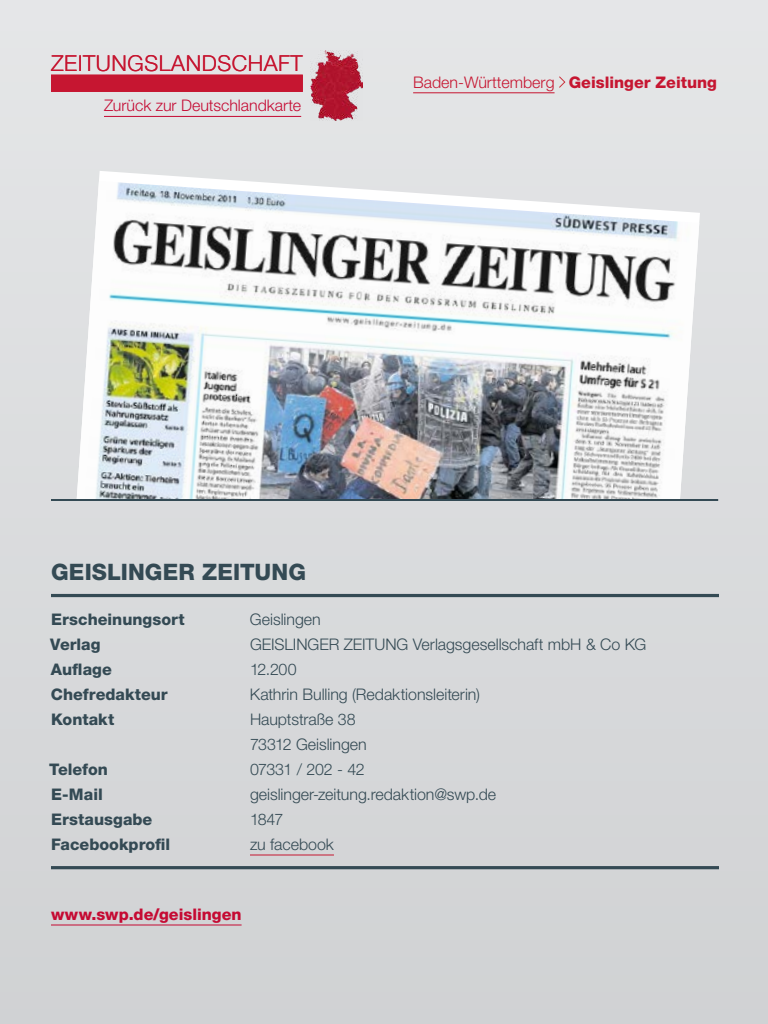
<style>
.page{position:relative;width:768px;height:1024px;background:#fff}
.page>*{position:absolute;margin:0;border:0;box-sizing:border-box;transform-origin:0 0}
.dreh_Drehbuch_Kicker{font:800 22.7px "Helvetica Neue LT Std";letter-spacing:.005em;color:#344a54}
.dreh_Kopf-Kapitel{font:300 22px "Helvetica Neue LT Std";letter-spacing:.025em;color:#c61631}
.Alle_Daten{font:300 16px/25px "Helvetica Neue LT Std";letter-spacing:-.005em;color:#344a54}
.Alle_Daten-2{font:800 16px "Helvetica Neue LT Std";color:#344a54}
.t1{font:300 16px "Helvetica Neue LT Std";color:#c61631}
.t2{font:300 16px "Helvetica Neue LT Std";color:#c50a33}
.Zeitungs-Link{font:800 16px "Helvetica Neue LT Std";color:#c50a33}
.Alle_Daten-3{font:300 16px "Helvetica Neue LT Std";letter-spacing:-.035em;color:#344a54}
.s1{font-weight:800}
</style>
<div class="page">
<div style="left:0;top:0;width:768px;height:1024px;background:linear-gradient(to right,#d9dadc,#d9dbdc)"></div>
<div style="left:51px;top:75px;width:252px;height:17px;background:#c61631"></div>
<hr style="left:413px;top:92px;width:142px;height:1px;background:#c61631">
<svg style="left:558px;top:75px;width:8px;height:14px"></svg>
<hr style="left:104px;top:116px;width:197px;height:1px;background:#c50a33">
<img style="left:310px;top:50px;width:53px;height:71px">
<svg style="left:77px;top:171px;width:623px;height:328px;background:#e4e6e6"></svg>
<img style="left:77px;top:181px;width:622px;height:318px">
<hr style="left:51px;top:924px;width:191px;height:2px;background:#c50a33">
<hr style="left:51px;top:594px;width:668px;height:3px;background:#344a54">
<hr style="left:51px;top:866px;width:668px;height:3px;background:#344a54">
<hr style="left:250px;top:854px;width:84px;height:2px;background:#c61631">
<hr style="left:51px;top:499px;width:667px;height:2px;background:#344a54">
<p class="dreh_Kopf-Kapitel" style="left:51px;top:49px;width:253px">ZEITUNGSLANDSCHAFT</p>
<p class="t2" style="left:104px;top:96px;width:199px">Zurück zur Deutschlandkarte</p>
<p class="t1" style="left:413px;top:72px;width:305px">Baden-Württemberg <span class="s1">Geislinger Zeitung</span></p>
<p class="dreh_Drehbuch_Kicker" style="left:51px;top:559px;width:256px">GEISLINGER ZEITUNG</p>
<p class="Alle_Daten-2" style="left:51px;top:610px;width:135px">Erscheinungsort</p>
<p class="Alle_Daten" style="left:250px;top:606px;width:72px">Geislingen</p>
<p class="Alle_Daten-2" style="left:50px;top:635px;width:52px">Verlag</p>
<p class="Alle_Daten" style="left:250px;top:631px;width:398px">GEISLINGER ZEITUNG Verlagsgesellschaft mbH &amp; Co KG</p>
<p class="Alle_Daten-2" style="left:51px;top:660px;width:62px">Auflage</p>
<p class="Alle_Daten" style="left:250px;top:656px;width:48px">12.200</p>
<p class="Alle_Daten-2" style="left:51px;top:685px;width:118px">Chefredakteur</p>
<p class="Alle_Daten" style="left:250px;top:681px;width:231px">Kathrin Bulling (Redaktionsleiterin)</p>
<p class="Alle_Daten-2" style="left:51px;top:710px;width:65px">Kontakt</p>
<p class="Alle_Daten" style="left:250px;top:706px;width:118px">Hauptstraße 38<br>73312 Geislingen</p>
<p class="Alle_Daten-2" style="left:49px;top:760px;width:60px">Telefon</p>
<p class="Alle_Daten-3" style="left:250px;top:760px;width:116px">07331 / 202 - 42</p>
<p class="Alle_Daten-2" style="left:51px;top:785px;width:53px">E-Mail</p>
<p class="Alle_Daten" style="left:250px;top:781px;width:248px">geislinger-zeitung.redaktion@swp.de</p>
<p class="Alle_Daten-2" style="left:51px;top:810px;width:103px">Erstausgabe</p>
<p class="Alle_Daten" style="left:250px;top:806px;width:35px">1847</p>
<p class="Alle_Daten-2" style="left:51px;top:835px;width:121px">Facebookprofil</p>
<p class="Alle_Daten" style="left:250px;top:831px;width:85px">zu facebook</p>
<p class="Zeitungs-Link" style="left:51px;top:905px;width:192px">www.swp.de/geislingen</p>
</div>
